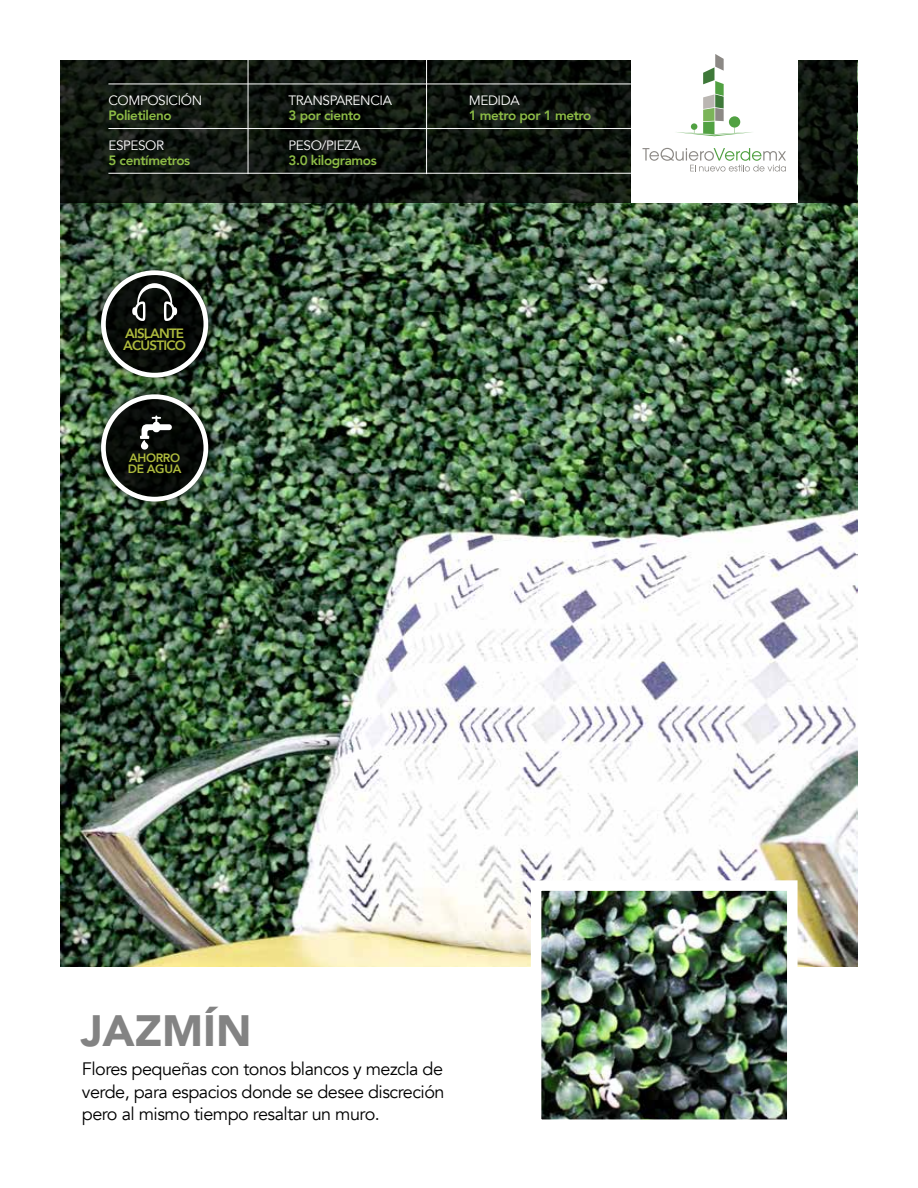
<style>
.page{position:relative;width:918px;height:1188px;background:#fff}
.page>*{position:absolute;margin:0;border:0;box-sizing:border-box;transform-origin:0 0}
.t1{font:900 43.5px "Avenir LT";color:#838383}
.t2{font:18px/22.5px "Avenir";letter-spacing:-.03em;color:#000;text-align:justify}
.t3{font:800 13.5px "Avenir";letter-spacing:-.03em;color:#8dbc46}
.t4{font:13.5px "Avenir";letter-spacing:-.03em;color:#fff}
.t5{font:800 13.5px/12px "Avenir";letter-spacing:-.06em;color:#adba3d}
.t6{font:800 12.15px/10.9px "Avenir";letter-spacing:-.03em;color:#adba3d}
</style>
<div class="page">
<img style="left:61px;top:203px;width:796px;height:764px">
<img style="left:542px;top:891px;width:245px;height:228px">
<svg style="left:61px;top:61px;width:796px;height:142px;background:#101610"></svg>
<hr style="left:248px;top:56px;width:1px;height:118px;background:#fff">
<hr style="left:426px;top:56px;width:1px;height:118px;background:#fff">
<hr style="left:108px;top:84px;width:523px;height:1px;background:#fff">
<hr style="left:108px;top:128px;width:523px;height:1px;background:#fff">
<hr style="left:108px;top:173px;width:523px;height:1px;background:#fff">
<div style="left:631px;top:30px;width:167px;height:173px;background:#fff"></div>
<svg style="left:677px;top:54px;width:75px;height:82px"></svg>
<div style="left:691px;top:123px;width:6px;height:7px;background:#51a142;border-radius:3px"></div>
<div style="left:729px;top:116px;width:11px;height:12px;background:#51a142;border-radius:6px"></div>
<svg style="left:643px;top:148px;width:143px;height:24px"></svg>
<div style="left:93px;top:262px;width:123px;height:124px;background:#000;opacity:.75"></div>
<svg style="left:103px;top:273px;width:103px;height:102px;background:#191b19"></svg>
<div style="left:101px;top:270px;width:107px;height:108px;border:5px solid #fff;border-radius:50%"></div>
<svg style="left:132px;top:283px;width:45px;height:38px"></svg>
<div style="left:93px;top:386px;width:123px;height:124px;background:#000;opacity:.75"></div>
<svg style="left:103px;top:397px;width:103px;height:102px;background:#171a17"></svg>
<div style="left:101px;top:394px;width:107px;height:108px;border:5px solid #fff;border-radius:50%"></div>
<svg style="left:140px;top:416px;width:32px;height:34px"></svg>
<p class="t4" style="left:108px;top:92px;width:95px">COMPOSICIÓN</p>
<p class="t3" style="left:108px;top:105px;width:65px">Polietileno</p>
<p class="t4" style="left:108px;top:137px;width:57px">ESPESOR</p>
<p class="t3" style="left:108px;top:150px;width:83px">5 centímetros</p>
<p class="t5" style="left:123px;top:327px;width:64px">AISLANTE<br>ACÚSTICO</p>
<p class="t6" style="left:128px;top:452px;width:55px">AHORRO<br>DE AGUA</p>
<p class="t4" style="left:289px;top:92px;width:105px">TRANSPARENCIA</p>
<p class="t3" style="left:289px;top:105px;width:74px">3 por ciento</p>
<p class="t4" style="left:289px;top:137px;width:74px">PESO/PIEZA</p>
<p class="t3" style="left:289px;top:150px;width:90px">3.0 kilogramos</p>
<p class="t4" style="left:469px;top:92px;width:52px">MEDIDA</p>
<p class="t3" style="left:469px;top:105px;width:124px">1 metro por 1 metro</p>
<h1 class="t1" style="left:81px;top:1005px;width:172px">JAZMÍN</h1>
<p class="t2" style="left:82px;top:1058px;width:364px">Flores pequeñas con tonos blancos y mezcla de verde, para espacios donde se desee discreción pero al mismo tiempo resaltar un muro.</p>
</div>
